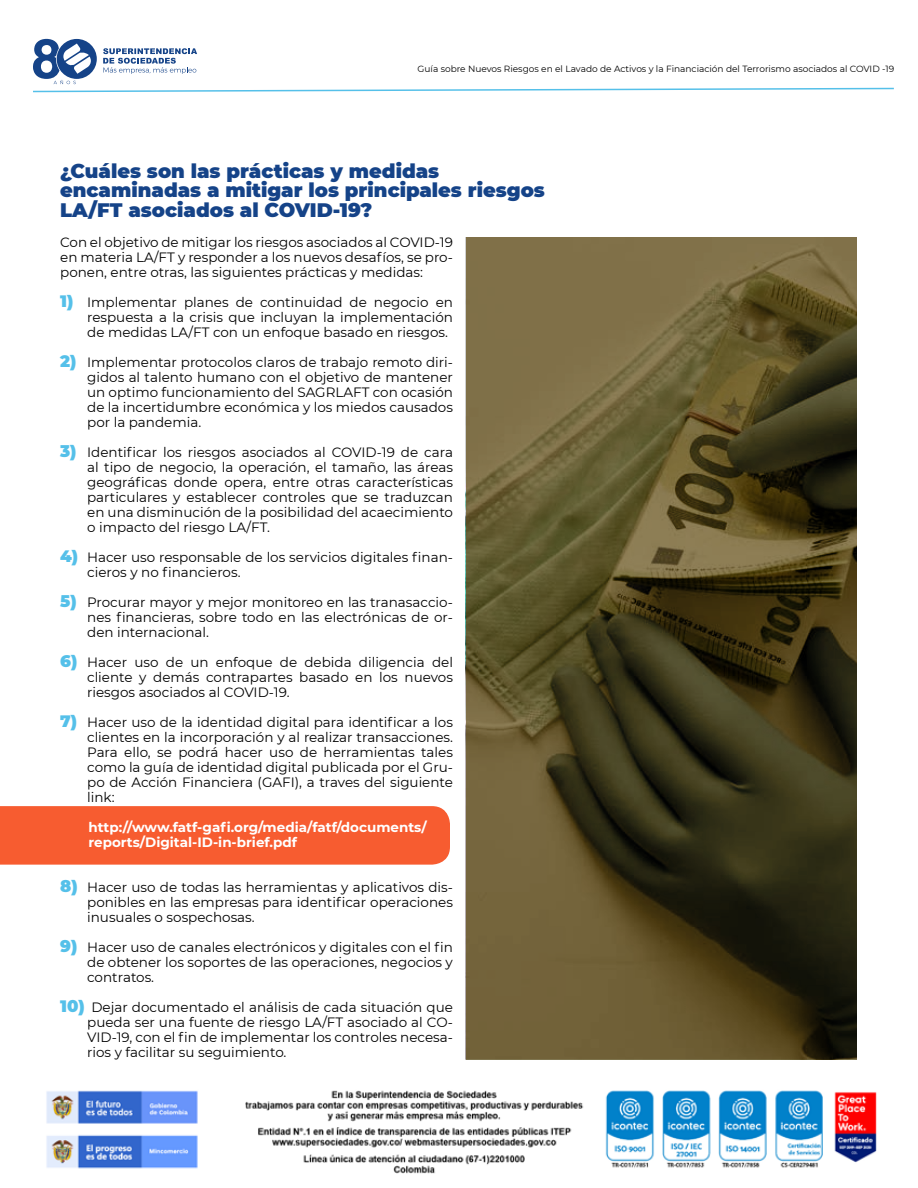
<style>
.page{position:relative;width:918px;height:1188px;background:#fff}
.page>*{position:absolute;margin:0;border:0;box-sizing:border-box;transform-origin:0 0}
.t1{font:900 19.5px/19.5px "Montserrat";color:#154388}
.t2{font:13.5px/15px "Montserrat";color:#000;text-align:justify}
.t3{font:700 13.5px/15px "Montserrat";color:#fff}
.t4{font:9px "Montserrat";color:#000}
.s1{font-weight:900;font-size:16.5px;color:#55c0e9}
</style>
<div class="page">
<svg style="left:33px;top:39px;width:861px;height:54px"></svg>
<img style="left:46px;top:1090px;width:831px;height:84px">
<div style="left:0;top:806px;width:450px;height:59px;background:#f75c30"></div>
<svg style="left:466px;top:237px;width:390px;height:823px;background:#564c29"></svg>
<p class="t4" style="left:418px;top:63px;width:478px">Guía sobre Nuevos Riesgos en el Lavado de Activos y la Financiación del Terrorismo asociados al COVID -19</p>
<h1 class="t1" style="left:60px;top:160px;width:486px">¿Cuáles son las prácticas y medidas encaminadas a mitigar los principales riesgos<br>LA/FT asociados al COVID-19?</h1>
<p class="t2" style="left:60px;top:234px;width:394px">Con el objetivo de mitigar los riesgos asociados al COVID-19 en materia LA/FT y responder a los nuevos desafíos, se pro&shy;ponen, entre otras, las siguientes prácticas y medidas:</p>
<p class="t2" style="left:87px;top:294px;width:367px;text-indent:-27px"><span class="s1">1)</span> Implementar planes de continuidad de negocio en respuesta a la crisis que incluyan la implementación de medidas LA/FT con un enfoque basado en riesgos.</p>
<p class="t2" style="left:87px;top:354px;width:367px;text-indent:-27px"><span class="s1">2)</span> Implementar protocolos claros de trabajo remoto diri&shy;gidos al talento humano con el objetivo de mantener un optimo funcionamiento del SAGRLAFT con ocasión de la incertidumbre económica y los miedos causados por la pandemia.</p>
<p class="t2" style="left:87px;top:444px;width:367px;text-indent:-27px"><span class="s1">3)</span> Identificar los riesgos asociados al COVID-19 de cara al tipo de negocio, la operación, el tamaño, las áreas geográficas donde opera, entre otras características particulares y establecer controles que se traduzcan en una disminución de la posibilidad del acaecimiento o impacto del riesgo LA/FT.</p>
<p class="t2" style="left:87px;top:549px;width:367px;text-indent:-27px"><span class="s1">4)</span> Hacer uso responsable de los servicios digitales finan&shy;cieros y no financieros.</p>
<p class="t2" style="left:87px;top:594px;width:367px;text-indent:-27px"><span class="s1">5)</span> Procurar mayor y mejor monitoreo en las tranasaccio&shy;nes financieras, sobre todo en las electrónicas de or&shy;den internacional.</p>
<p class="t2" style="left:87px;top:654px;width:367px;text-indent:-27px"><span class="s1">6)</span> Hacer uso de un enfoque de debida diligencia del cliente y demás contrapartes basado en los nuevos riesgos asociados al COVID-19.</p>
<p class="t2" style="left:87px;top:714px;width:367px;text-indent:-27px"><span class="s1">7)</span> Hacer uso de la identidad digital para identificar a los clientes en la incorporación y al realizar transacciones.<br>Para ello, se podrá hacer uso de herramientas tales como la guía de identidad digital publicada por el Gru&shy;po de Acción Financiera (GAFI), a traves del siguiente link:</p>
<p class="t3" style="left:88px;top:819px;width:340px">http://www.fatf-gafi.org/media/fatf/documents/ reports/Digital-ID-in-brief.pdf</p>
<p class="t2" style="left:87px;top:879px;width:367px;text-indent:-27px"><span class="s1">8)</span> Hacer uso de todas las herramientas y aplicativos dis&shy;ponibles en las empresas para identificar operaciones inusuales o sospechosas.</p>
<p class="t2" style="left:87px;top:939px;width:367px;text-indent:-27px"><span class="s1">9)</span> Hacer uso de canales electrónicos y digitales con el fin de obtener los soportes de las operaciones, negocios y contratos.</p>
<p class="t2" style="left:87px;top:999px;width:367px;text-indent:-27px"><span class="s1">10)</span> Dejar documentado el análisis de cada situación que pueda ser una fuente de riesgo LA/FT asociado al CO-VID-19, con el fin de implementar los controles necesa&shy;rios y facilitar su seguimiento.</p>
</div>
